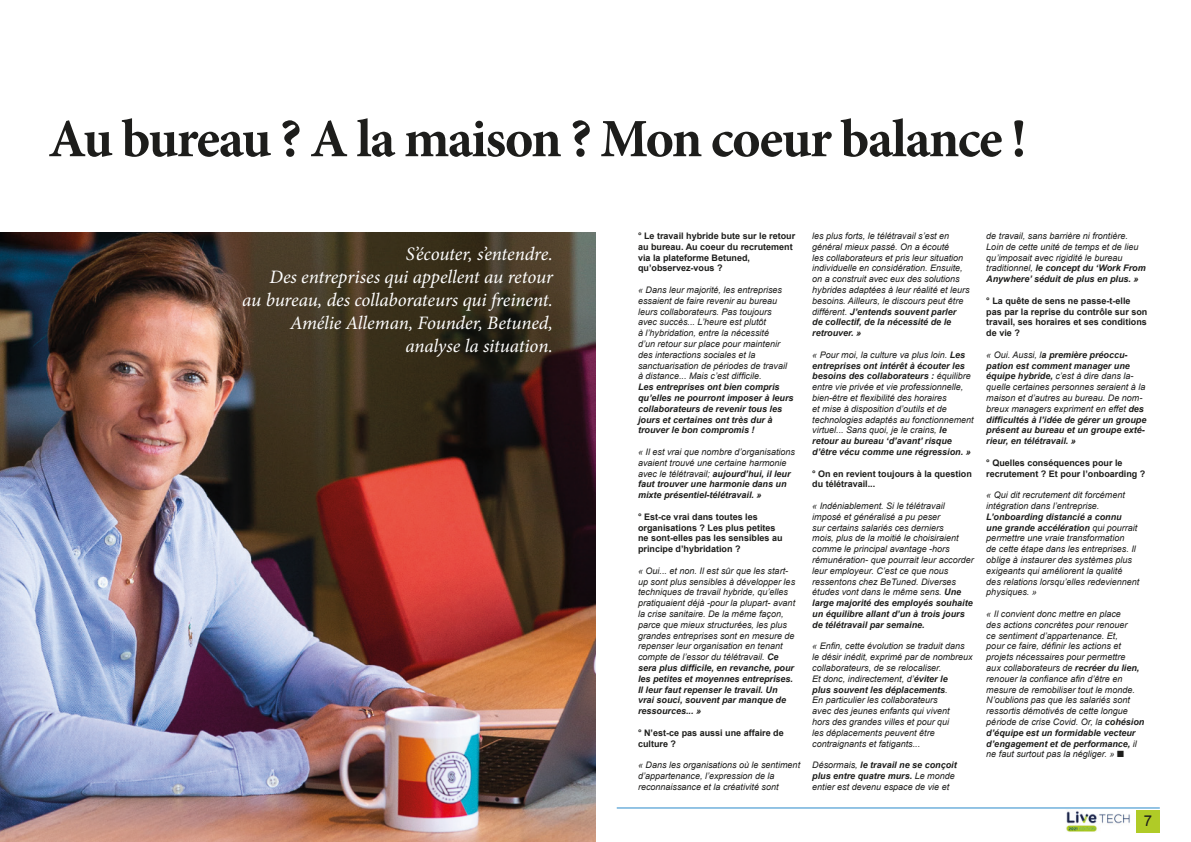
<style>
.page{position:relative;width:1191px;height:842px;background:#fff}
.page>*{position:absolute;margin:0;border:0;box-sizing:border-box;transform-origin:0 0}
.t1{font:700 54px "Minion Pro";letter-spacing:-.03em;color:#1d1d1b}
.t2{font:italic 19px/22.8px "Minion Pro";letter-spacing:-.01em;color:#fff;text-align:right}
.t3{font:15px "Arial";color:#1d1d1b}
.t4{font:italic 9px/10.8px "Arial";color:#1d1d1b}
.t5{font:700 9px/10.8px "Arial";color:#1d1d1b}
.t6{font:italic 700 9px/10.8px "Arial";color:#1d1d1b}
.s1{font-weight:700}
.s2{font-weight:400}
</style>
<div class="page">
<hr style="left:617px;top:807px;width:542px;height:1px;background:#298acb">
<img style="left:1066px;top:811px;width:64px;height:21px">
<div style="left:1136px;top:810px;width:23px;height:23px;background:#b0cb27"></div>
<img style="left:0;top:232px;width:595px;height:610px">
<h1 class="t1" style="left:48px;top:101px;width:979px">Au bureau ? A la maison ? Mon coeur balance !</h1>
<h2 class="t2" style="left:242px;top:243px;width:312px">S’écouter, s’entendre.<br>Des entreprises qui appellent au retour<br>au bureau, des collaborateurs qui freinent.<br>Amélie Alleman, Founder, Betuned, analyse la situation.</h2>
<p class="t5" style="left:638px;top:231px;width:159px">° Le travail hybride bute sur le retour au bureau. Au coeur du recrutement via la plateforme Betuned, qu’observez-vous ?</p>
<p class="t4" style="left:638px;top:285px;width:151px">« Dans leur majorité, les entreprises essaient de faire revenir au bureau leurs collaborateurs. Pas toujours avec succès... L’heure est plutôt<br>à l’hybridation, entre la nécessité d’un retour sur place pour maintenir des interactions sociales et la sanctuarisation de périodes de travail à distance... Mais c’est difficile.</p>
<p class="t6" style="left:638px;top:382px;width:157px">Les entreprises ont bien compris qu’elles ne pourront imposer à leurs collaborateurs de revenir tous les jours et certaines ont très dur à trouver le bon compromis !</p>
<p class="t4" style="left:638px;top:447px;width:159px">« Il est vrai que nombre d’organisations avaient trouvé une certaine harmonie avec le télétravail; <span class="s1">aujourd’hui, il leur faut trouver une harmonie dans un mixte présentiel-télétravail. »</span></p>
<p class="t5" style="left:638px;top:512px;width:146px">° Est-ce vrai dans toutes les organisations ? Les plus petites ne sont-elles pas les sensibles au principe d’hybridation ?</p>
<p class="t4" style="left:638px;top:565px;width:159px">« Oui... et non. Il est sûr que les start&shy;up sont plus sensibles à développer les techniques de travail hybride, qu’elles pratiquaient déjà -pour la plupart- avant la crise sanitaire. De la même façon, parce que mieux structurées, les plus grandes entreprises sont en mesure de repenser leur organisation en tenant compte de l’essor du télétravail. <span class="s1">Ce sera plus difficile, en revanche, pour les petites et moyennes entreprises.<br>Il leur faut repenser le travail. Un vrai souci, souvent par manque de ressources... »</span></p>
<p class="t5" style="left:638px;top:728px;width:147px">° N’est-ce pas aussi une affaire de culture ?</p>
<p class="t4" style="left:638px;top:760px;width:164px">« Dans les organisations où le sentiment d’appartenance, l’expression de la reconnaissance et la créativité sont</p>
<p class="t4" style="left:812px;top:231px;width:159px">les plus forts, le télétravail s’est en général mieux passé. On a écouté<br>les collaborateurs et pris leur situation individuelle en considération. Ensuite, on a construit avec eux des solutions hybrides adaptées à leur réalité et leurs besoins. Ailleurs, le discours peut être différent. <span class="s1">J’entends souvent parler<br>de collectif, de la nécessité de le retrouver. »</span></p>
<p class="t4" style="left:812px;top:349px;width:163px">« Pour moi, la culture va plus loin. <span class="s1">Les entreprises ont intérêt à écouter les besoins des collaborateurs :</span> équilibre entre vie privée et vie professionnelle, bien-être et flexibilité des horaires<br>et mise à disposition d’outils et de technologies adaptés au fonctionnement virtuel... Sans quoi, je le crains, <span class="s1">le retour au bureau ‘d’avant’ risque d’être vécu comme une régression. »</span></p>
<p class="t5" style="left:812px;top:468px;width:161px">° On en revient toujours à la question du télétravail...</p>
<p class="t4" style="left:812px;top:501px;width:163px">« Indéniablement. Si le télétravail imposé et généralisé a pu peser<br>sur certains salariés ces derniers<br>mois, plus de la moitié le choisiraient comme le principal avantage -hors rémunération- que pourrait leur accorder leur employeur. C’est ce que nous ressentons chez BeTuned. Diverses études vont dans le même sens. <span class="s1">Une large majorité des employés souhaite un équilibre allant d’un à trois jours de télétravail par semaine.</span></p>
<p class="t4" style="left:812px;top:641px;width:162px">« Enfin, cette évolution se traduit dans le désir inédit, exprimé par de nombreux collaborateurs, de se relocaliser.<br>Et donc, indirectement, d’<span class="s1">éviter le<br>plus souvent les déplacements</span>.<br>En particulier les collaborateurs<br>avec des jeunes enfants qui vivent<br>hors des grandes villes et pour qui<br>les déplacements peuvent être contraignants et fatigants...</p>
<p class="t4" style="left:812px;top:760px;width:146px">Désormais, <span class="s1">le travail ne se conçoit plus entre quatre murs.</span> Le monde entier est devenu espace de vie et</p>
<p class="t4" style="left:986px;top:231px;width:161px">de travail, sans barrière ni frontière.<br>Loin de cette unité de temps et de lieu qu’imposait avec rigidité le bureau traditionnel, <span class="s1">le concept du ‘Work From Anywhere’ séduit de plus en plus. »</span></p>
<p class="t5" style="left:986px;top:296px;width:163px">° La quête de sens ne passe-t-elle pas par la reprise du contrôle sur son travail, ses horaires et ses conditions de vie ?</p>
<p class="t6" style="left:986px;top:350px;width:162px"><span class="s2">« Oui. Aussi, l</span>a première préoccu&shy;pation est comment manager une équipe hybride, <span class="s2">c’est à dire dans la&shy;quelle certaines personnes seraient à la maison et d’autres au bureau. De nom&shy;breux managers expriment en effet</span> des difficultés à l’idée de gérer un groupe présent au bureau et un groupe exté&shy;rieur, en télétravail. »</p>
<p class="t5" style="left:986px;top:458px;width:161px">° Quelles conséquences pour le recrutement ? Et pour l’onboarding ?</p>
<p class="t4" style="left:986px;top:490px;width:140px">« Qui dit recrutement dit forcément intégration dans l’entreprise.</p>
<p class="t4" style="left:986px;top:511px;width:155px"><span class="s1">L’onboarding distancié a connu une grande accélération</span> qui pourrait permettre une vraie transformation<br>de cette étape dans les entreprises. Il oblige à instaurer des systèmes plus exigeants qui améliorent la qualité<br>des relations lorsqu’elles redeviennent physiques. »</p>
<p class="t4" style="left:986px;top:609px;width:160px">« Il convient donc mettre en place<br>des actions concrètes pour renouer<br>ce sentiment d’appartenance. Et,<br>pour ce faire, définir les actions et projets nécessaires pour permettre<br>aux collaborateurs de <span class="s1">recréer du lien, </span>renouer la confiance afin d’être en mesure de remobiliser tout le monde.<br>N’oublions pas que les salariés sont ressortis démotivés de cette longue période de crise Covid. Or, la <span class="s1">cohésion d’équipe est un formidable vecteur d’engagement et de performance,</span> il ne faut surtout pas la négliger. » ■</p>
<h3 class="t3" style="left:1143px;top:811px;width:10px">7</h3>
</div>
